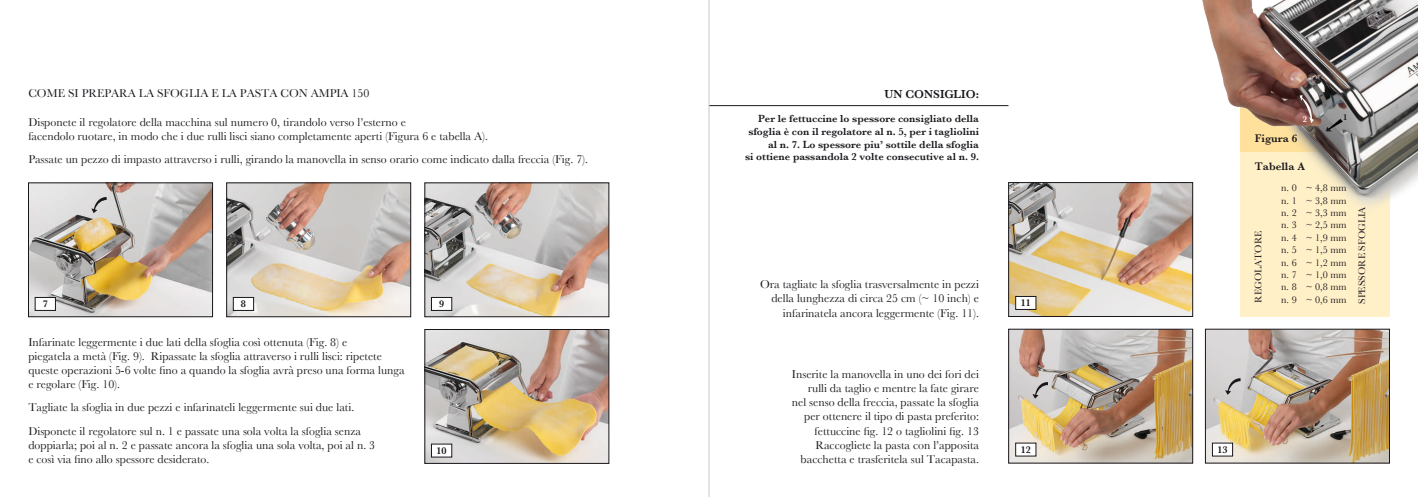
<style>
.page{position:relative;width:1418px;height:497px;background:#fff}
.page>*{position:absolute;margin:0;border:0;box-sizing:border-box;transform-origin:0 0}
.t1{font:11.88px/14.2px "Baskerville";color:#1a171c}
.t2{font:600 11.88px "Baskerville";color:#1a171c}
.t3{font:600 11.25px "Baskerville";color:#1a171c}
.t4{font:600 10.62px/12.8px "Baskerville";color:#1a171c;text-align:right}
.t5{font:10.12px/12.4px "Baskerville";color:#1a171c;text-align:justify}
.t6{font:600 10.12px "Baskerville";color:#1a171c}
.t7{font:600 8.75px "Baskerville";color:#fff}
.t8{font:600 8.75px "Baskerville";color:#1a171c}
</style>
<div class="page">
<div style="left:1239px;top:87px;width:150px;height:229px;background:#fff0c7"></div>
<img style="left:1192px;top:0;width:225px;height:225px">
<img style="left:1010px;top:184px;width:180px;height:130px">
<div style="left:1008px;top:182px;width:184px;height:134px;border:1px solid #1a171c"></div>
<div style="left:1015px;top:296px;width:20px;height:13px;background:#fff"></div>
<div style="left:1015px;top:296px;width:21px;height:13px;border:1px solid #1a171c"></div>
<img style="left:30px;top:184px;width:181px;height:130px">
<div style="left:28px;top:182px;width:185px;height:134px;border:1px solid #1a171c"></div>
<div style="left:35px;top:297px;width:20px;height:13px;background:#fff"></div>
<div style="left:35px;top:297px;width:21px;height:13px;border:1px solid #1a171c"></div>
<img style="left:426px;top:184px;width:181px;height:130px">
<div style="left:431px;top:297px;width:21px;height:13px;background:#fff"></div>
<div style="left:431px;top:297px;width:21px;height:13px;border:1px solid #1a171c"></div>
<img style="left:426px;top:331px;width:181px;height:130px">
<div style="left:424px;top:329px;width:185px;height:134px;border:1px solid #1a171c"></div>
<div style="left:431px;top:443px;width:21px;height:13px;background:#fff"></div>
<img style="left:228px;top:184px;width:181px;height:130px">
<div style="left:226px;top:182px;width:185px;height:134px;border:1px solid #1a171c"></div>
<div style="left:233px;top:297px;width:20px;height:13px;background:#fff"></div>
<div style="left:233px;top:297px;width:21px;height:13px;border:1px solid #1a171c"></div>
<img style="left:1010px;top:330px;width:180px;height:130px">
<div style="left:1008px;top:328px;width:184px;height:134px;border:1px solid #1a171c"></div>
<div style="left:1015px;top:442px;width:20px;height:13px;background:#fff"></div>
<img style="left:1207px;top:330px;width:180px;height:130px">
<div style="left:1205px;top:328px;width:184px;height:134px;border:1px solid #1a171c"></div>
<div style="left:1212px;top:442px;width:20px;height:13px;background:#fff"></div>
<hr style="left:709px;top:105px;width:299px;height:1px;background:#1a171c">
<svg style="left:91px;top:193px;width:16px;height:21px"></svg>
<svg style="left:1032px;top:378px;width:15px;height:21px"></svg>
<svg style="left:1224px;top:374px;width:16px;height:21px"></svg>
<svg style="left:1325px;top:119px;width:17px;height:12px"></svg>
<svg style="left:1299px;top:93px;width:14px;height:30px"></svg>
<hr style="left:708px;top:0;width:1px;height:496px;background:#c8c9cb">
<p class="t1" style="left:28px;top:86px;width:342px">COME SI PREPARA LA SFOGLIA E LA PASTA CON AMPIA 150</p>
<p class="t1" style="left:28px;top:114px;width:461px">Disponete il regolatore della macchina sul numero 0, tirandolo verso l’esterno e<br>facendolo ruotare, in modo che i due rulli lisci siano completamente aperti (Figura 6 e tabella A).</p>
<p class="t1" style="left:28px;top:151px;width:561px">Passate un pezzo di impasto attraverso i rulli, girando la manovella in senso orario come indicato dalla freccia (Fig. 7).</p>
<p class="t2" style="left:884px;top:87px;width:96px">UN CONSIGLIO:</p>
<p class="t4" style="left:745px;top:112px;width:235px">Per le fettuccine lo spessore consigliato della sfoglia è con il regolatore al n. 5, per i tagliolini al n. 7. Lo spessore piu’ sottile della sfoglia<br>si ottiene passandola 2 volte consecutive al n. 9.</p>
<p class="t7" style="left:1302px;top:113px;width:6px">2</p>
<p class="t8" style="left:1343px;top:112px;width:6px">1</p>
<p class="t3" style="left:1254px;top:131px;width:44px">Figura 6</p>
<p class="t3" style="left:1254px;top:160px;width:51px">Tabella A</p>
<p class="t5" style="left:1281px;top:181px;width:17px">n. 0 n. 1 n. 2 n. 3 n. 4 n. 5 n. 6 n. 7 n. 8 n. 9</p>
<p class="t5" style="left:1305px;top:181px;width:42px">~ 4,8 mm ~ 3,8 mm ~ 3,3 mm ~ 2,5 mm ~ 1,9 mm ~ 1,5 mm ~ 1,2 mm ~ 1,0 mm ~ 0,8 mm</p>
<p class="t5" style="left:1251px;top:302px;width:73px;rotate:-90deg">REGOLATORE</p>
<p class="t1" style="left:760px;top:276px;width:220px;text-align:right">Ora tagliate la sfoglia trasversalmente in pezzi della lunghezza di circa 25 cm (~ 10 inch) e infarinatela ancora leggermente (Fig. 11).</p>
<p class="t5" style="left:1305px;top:293px;width:42px">~ 0,6 mm</p>
<p class="t6" style="left:43px;top:298px;width:7px">7</p>
<p class="t6" style="left:439px;top:298px;width:7px">9</p>
<p class="t6" style="left:1020px;top:297px;width:12px">11</p>
<p class="t6" style="left:241px;top:298px;width:7px">8</p>
<p class="t1" style="left:28px;top:334px;width:378px">Infarinate leggermente i due lati della sfoglia così ottenuta (Fig. 8) e<br>piegatela a metà (Fig. 9). Ripassate la sfoglia attraverso i rulli lisci: ripetete queste operazioni 5-6 volte fino a quando la sfoglia avrà preso una forma lunga e regolare (Fig. 10).</p>
<p class="t1" style="left:28px;top:394px;width:334px;line-height:23.8px">Tagliate la sfoglia in due pezzi e infarinateli leggermente sui due lati.<br>Disponete il regolatore sul n. 1 e passate una sola volta la sfoglia senza</p>
<p class="t1" style="left:28px;top:437px;width:348px">doppiarla; poi al n. 2 e passate ancora la sfoglia una sola volta, poi al n. 3 e così via fino allo spessore desiderato.</p>
<p class="t6" style="left:436px;top:444px;width:12px">10</p>
<p class="t1" style="left:792px;top:366px;width:189px;text-align:right">Inserite la manovella in uno dei fori dei rulli da taglio e mentre la fate girare nel senso della freccia, passate la sfoglia per ottenere il tipo di pasta preferito: fettuccine fig. 12 o tagliolini fig. 13<br>Raccogliete la pasta con l’apposita bacchetta e trasferitela sul Tacapasta.</p>
<p class="t6" style="left:1020px;top:443px;width:12px">12</p>
<p class="t6" style="left:1217px;top:443px;width:12px">13</p>
<p class="t5" style="left:1355px;top:303px;width:98px;rotate:-90deg">SPESSORE SFOGLIA</p>
</div>
